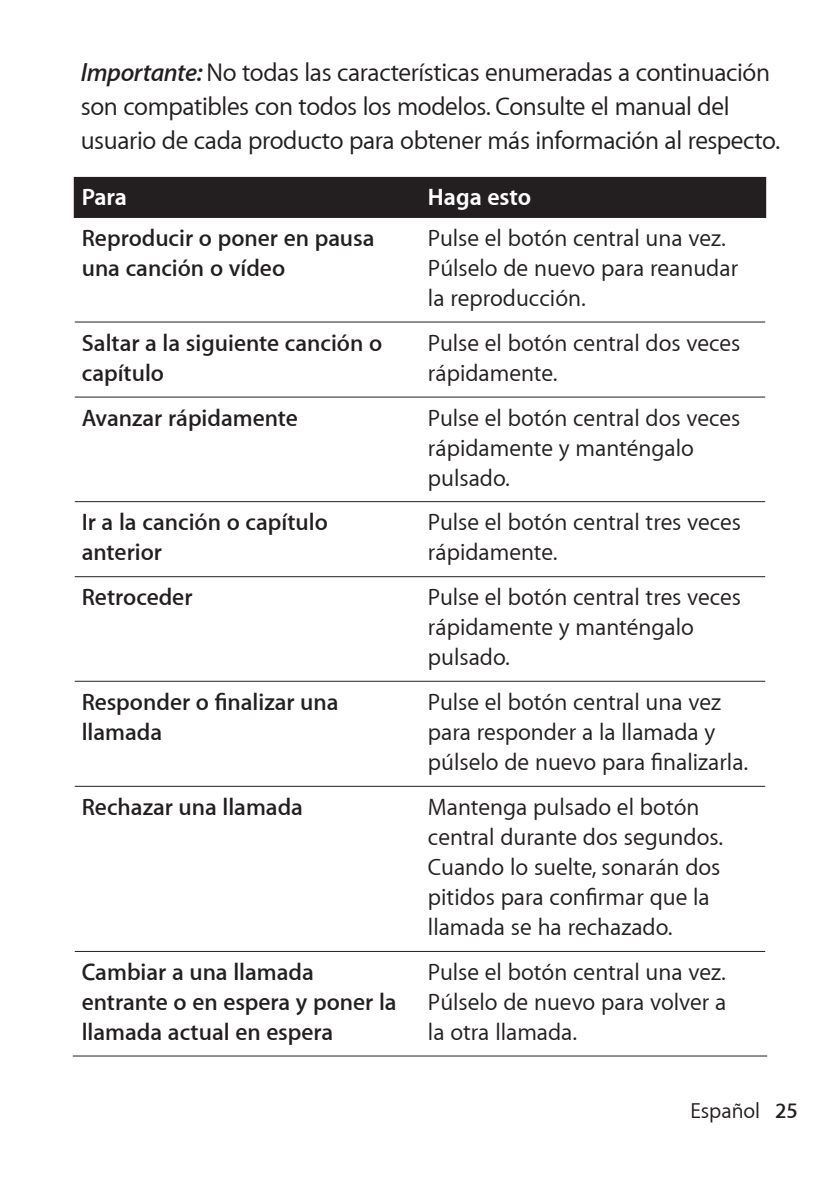
<style>
.page{position:relative;width:840px;height:1180px;background:#fff}
.page>*{position:absolute;margin:0;border:0;box-sizing:border-box;transform-origin:0 0}
.t1{font:26px/34px "Myriad Set Text";letter-spacing:-.015em;color:#231f20}
.t2{font:24px/30px "Myriad Set Text";color:#231f20}
.t3{font:600 24px/30px "Myriad Set";color:#231f20}
.t4{font:700 24px "Myriad Set";letter-spacing:-.005em;color:#fff}
.t5{font:22px "Myriad Set Text";color:#231f20}
.s1{font-family:"Myriad Set";font-weight:600;font-style:italic}
.s2{font-family:"Myriad Set";font-weight:600}
</style>
<div class="page">
<div style="left:74px;top:177px;width:691px;height:41px;background:#231f20"></div>
<hr style="left:75px;top:321px;width:345px;height:1px;background:#231f20">
<hr style="left:420px;top:321px;width:344px;height:1px;background:#231f20">
<hr style="left:75px;top:396px;width:345px;height:1px;background:#231f20">
<hr style="left:420px;top:396px;width:344px;height:1px;background:#231f20">
<hr style="left:75px;top:501px;width:345px;height:1px;background:#231f20">
<hr style="left:420px;top:501px;width:344px;height:1px;background:#231f20">
<hr style="left:75px;top:576px;width:345px;height:1px;background:#231f20">
<hr style="left:420px;top:576px;width:344px;height:1px;background:#231f20">
<hr style="left:75px;top:680px;width:345px;height:1px;background:#231f20">
<hr style="left:420px;top:680px;width:344px;height:1px;background:#231f20">
<hr style="left:75px;top:785px;width:345px;height:1px;background:#231f20">
<hr style="left:420px;top:785px;width:344px;height:1px;background:#231f20">
<hr style="left:75px;top:950px;width:345px;height:1px;background:#231f20">
<hr style="left:420px;top:950px;width:344px;height:1px;background:#231f20">
<hr style="left:73px;top:1055px;width:347px;height:1px;background:#231f20">
<hr style="left:420px;top:1055px;width:346px;height:1px;background:#231f20">
<p class="t1" style="left:81px;top:55px;width:700px"><span class="s1">Importante:</span> No todas las características enumeradas a continuación son compatibles con todos los modelos. Consulte el manual del usuario de cada producto para obtener más información al respecto.</p>
<p class="t4" style="left:82px;top:182px;width:47px">Para</p>
<p class="t4" style="left:428px;top:182px;width:105px">Haga esto</p>
<p class="t3" style="left:82px;top:222px;width:294px">Reproducir o poner en pausa una canción o vídeo</p>
<p class="t2" style="left:428px;top:222px;width:311px">Pulse el botón central una vez.<br>Púlselo de nuevo para reanudar la reproducción.</p>
<p class="t3" style="left:82px;top:327px;width:302px">Saltar a la siguiente canción o capítulo</p>
<p class="t2" style="left:428px;top:327px;width:314px">Pulse el botón central dos veces rápidamente.</p>
<p class="t3" style="left:82px;top:402px;width:217px">Avanzar rápidamente</p>
<p class="t2" style="left:428px;top:402px;width:314px">Pulse el botón central dos veces rápidamente y manténgalo pulsado.</p>
<p class="t3" style="left:82px;top:506px;width:247px">Ir a la canción o capítulo anterior</p>
<p class="t2" style="left:428px;top:506px;width:314px">Pulse el botón central tres veces rápidamente.</p>
<p class="t3" style="left:82px;top:581px;width:112px">Retroceder</p>
<p class="t2" style="left:428px;top:581px;width:314px">Pulse el botón central tres veces rápidamente y manténgalo pulsado.</p>
<p class="t3" style="left:82px;top:686px;width:258px">Responder o finalizar una llamada</p>
<p class="t2" style="left:428px;top:686px;width:321px">Pulse el botón central una vez para responder a la llamada y púlselo de nuevo para finalizarla.</p>
<p class="t3" style="left:82px;top:791px;width:223px">Rechazar una llamada</p>
<p class="t2" style="left:428px;top:791px;width:297px">Mantenga pulsado el botón central durante dos segundos.<br>Cuando lo suelte, sonarán dos pitidos para confirmar que la llamada se ha rechazado.</p>
<p class="t3" style="left:82px;top:956px;width:316px">Cambiar a una llamada entrante o en espera y poner la llamada actual en espera</p>
<p class="t2" style="left:428px;top:956px;width:300px;text-align:justify">Pulse el botón central una vez.<br>Púlselo de nuevo para volver a la otra llamada.</p>
<p class="t5" style="left:690px;top:1096px;width:109px">Español <span class="s2">25</span></p>
</div>
